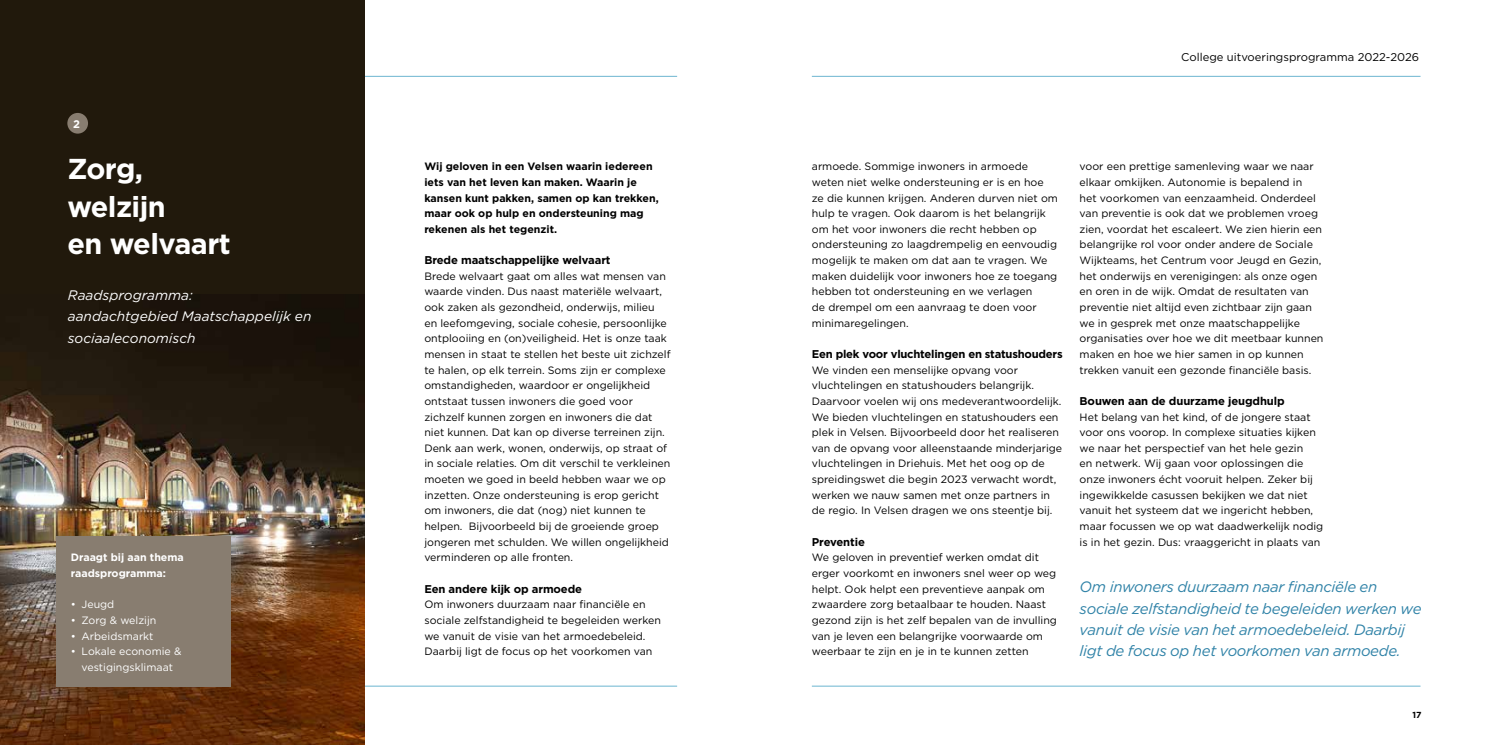
<style>
.page{position:relative;width:1489px;height:745px;background:#fff}
.page>*{position:absolute;margin:0;border:0;box-sizing:border-box;transform-origin:0 0}
.t1{font:700 28.75px/37.5px "Gotham";letter-spacing:-.02em;color:#fff}
.t2{font:italic 15px/21.2px "Gotham";letter-spacing:-.02em;color:#2f82a7}
.t3{font:italic 13.75px/21.2px "Gotham";color:#fff}
.t4{font:700 11.25px "Gotham";letter-spacing:-.01em;color:#000}
.t5{font:11.25px "Gotham";color:#000}
.t6{font:700 11px "Gotham";color:#fff}
.t7{font:10.62px/15.6px "Gotham";color:#000}
.t8{font:700 10.62px/15.6px "Gotham";color:#000}
.t9{font:10.62px/15.6px "Gotham";color:#fff;text-align:center}
.t10{font:700 10.62px/15.6px "Gotham";color:#fff}
.t11{font:700 8.75px "Gotham";color:#000}
</style>
<div class="page">
<hr style="left:67px;top:76px;width:610px;height:1px;background:#6cb5d0">
<hr style="left:811px;top:76px;width:609px;height:1px;background:#6cb5d0">
<hr style="left:67px;top:685px;width:610px;height:1px;background:#6cb5d0">
<hr style="left:811px;top:685px;width:609px;height:1px;background:#6cb5d0">
<div style="left:0;top:0;width:365px;height:711px;background:#21190c"></div>
<img style="left:0;top:294px;width:365px;height:378px">
<img style="left:0;top:672px;width:365px;height:72px">
<div style="left:57px;top:536px;width:174px;height:150px;background:#887d70"></div>
<div style="left:67px;top:113px;width:21px;height:20px;background:#887d70;border-radius:50%"></div>
<p class="t6" style="left:73px;top:116px;width:8px">2</p>
<h1 class="t1" style="left:67px;top:150px;width:165px">Zorg, welzijn<br>en welvaart</h1>
<p class="t3" style="left:68px;top:284px;width:245px">Raadsprogramma:<br>aandachtgebied Maatschappelijk en sociaaleconomisch</p>
<p class="t10" style="left:71px;top:549px;width:114px">Draagt bij aan thema raadsprogramma:</p>
<p class="t9" style="left:71px;top:596px;width:45px">• Jeugd</p>
<p class="t9" style="left:71px;top:611px;width:87px">• Zorg &amp; welzijn</p>
<p class="t9" style="left:71px;top:627px;width:84px">• Arbeidsmarkt</p>
<p class="t9" style="left:71px;top:643px;width:112px">• Lokale economie &amp; vestigingsklimaat</p>
<p class="t8" style="left:424px;top:158px;width:236px">Wij geloven in een Velsen waarin iedereen iets van het leven kan maken. Waarin je kansen kunt pakken, samen op kan trekken, maar ook op hulp en ondersteuning mag rekenen als het tegenzit.</p>
<p class="t4" style="left:424px;top:252px;width:188px">Brede maatschappelijke welvaart</p>
<p class="t7" style="left:424px;top:268px;width:248px">Brede welvaart gaat om alles wat mensen van waarde vinden. Dus naast materiële welvaart, ook zaken als gezondheid, onderwijs, milieu<br>en leefomgeving, sociale cohesie, persoonlijke ontplooiing en (on)veiligheid. Het is onze taak mensen in staat te stellen het beste uit zichzelf te halen, op elk terrein. Soms zijn er complexe omstandigheden, waardoor er ongelijkheid ontstaat tussen inwoners die goed voor zichzelf kunnen zorgen en inwoners die dat niet kunnen. Dat kan op diverse terreinen zijn.<br>Denk aan werk, wonen, onderwijs, op straat of in sociale relaties. Om dit verschil te verkleinen moeten we goed in beeld hebben waar we op inzetten. Onze ondersteuning is erop gericht om inwoners, die dat (nog) niet kunnen te helpen. Bijvoorbeeld bij de groeiende groep jongeren met schulden. We willen ongelijkheid verminderen op alle fronten.</p>
<p class="t4" style="left:424px;top:580px;width:159px">Een andere kijk op armoede</p>
<p class="t7" style="left:424px;top:596px;width:238px">Om inwoners duurzaam naar financiële en sociale zelfstandigheid te begeleiden werken we vanuit de visie van het armoedebeleid.<br>Daarbij ligt de focus op het voorkomen van</p>
<p class="t5" style="left:1181px;top:49px;width:239px">College uitvoeringsprogramma 2022-2026</p>
<p class="t7" style="left:811px;top:158px;width:248px">armoede. Sommige inwoners in armoede weten niet welke ondersteuning er is en hoe ze die kunnen krijgen. Anderen durven niet om hulp te vragen. Ook daarom is het belangrijk om het voor inwoners die recht hebben op ondersteuning zo laagdrempelig en eenvoudig mogelijk te maken om dat aan te vragen. We maken duidelijk voor inwoners hoe ze toegang hebben tot ondersteuning en we verlagen<br>de drempel om een aanvraag te doen voor minimaregelingen.</p>
<p class="t4" style="left:811px;top:346px;width:252px">Een plek voor vluchtelingen en statushouders</p>
<p class="t7" style="left:811px;top:361px;width:252px">We vinden een menselijke opvang voor vluchtelingen en statushouders belangrijk.<br>Daarvoor voelen wij ons medeverantwoordelijk.<br>We bieden vluchtelingen en statushouders een plek in Velsen. Bijvoorbeeld door het realiseren van de opvang voor alleenstaande minderjarige vluchtelingen in Driehuis. Met het oog op de spreidingswet die begin 2023 verwacht wordt, werken we nauw samen met onze partners in de regio. In Velsen dragen we ons steentje bij.</p>
<p class="t4" style="left:811px;top:534px;width:55px">Preventie</p>
<p class="t7" style="left:811px;top:549px;width:246px">We geloven in preventief werken omdat dit erger voorkomt en inwoners snel weer op weg helpt. Ook helpt een preventieve aanpak om zwaardere zorg betaalbaar te houden. Naast gezond zijn is het zelf bepalen van de invulling van je leven een belangrijke voorwaarde om weerbaar te zijn en je in te kunnen zetten</p>
<p class="t7" style="left:1079px;top:158px;width:245px">voor een prettige samenleving waar we naar elkaar omkijken. Autonomie is bepalend in<br>het voorkomen van eenzaamheid. Onderdeel van preventie is ook dat we problemen vroeg zien, voordat het escaleert. We zien hierin een belangrijke rol voor onder andere de Sociale Wijkteams, het Centrum voor Jeugd en Gezin, het onderwijs en verenigingen: als onze ogen en oren in de wijk. Omdat de resultaten van preventie niet altijd even zichtbaar zijn gaan we in gesprek met onze maatschappelijke organisaties over hoe we dit meetbaar kunnen maken en hoe we hier samen in op kunnen trekken vanuit een gezonde financiële basis.</p>
<p class="t4" style="left:1079px;top:393px;width:207px">Bouwen aan de duurzame jeugdhulp</p>
<p class="t7" style="left:1079px;top:408px;width:245px">Het belang van het kind, of de jongere staat voor ons voorop. In complexe situaties kijken we naar het perspectief van het hele gezin<br>en netwerk. Wij gaan voor oplossingen die onze inwoners écht vooruit helpen. Zeker bij ingewikkelde casussen bekijken we dat niet vanuit het systeem dat we ingericht hebben, maar focussen we op wat daadwerkelijk nodig is in het gezin. Dus: vraaggericht in plaats van</p>
<h2 class="t2" style="left:1079px;top:575px;width:343px">Om inwoners duurzaam naar financiële en sociale zelfstandigheid te begeleiden werken we vanuit de visie van het armoedebeleid. Daarbij ligt de focus op het voorkomen van armoede.</h2>
<p class="t11" style="left:1412px;top:708px;width:11px">17</p>
</div>
